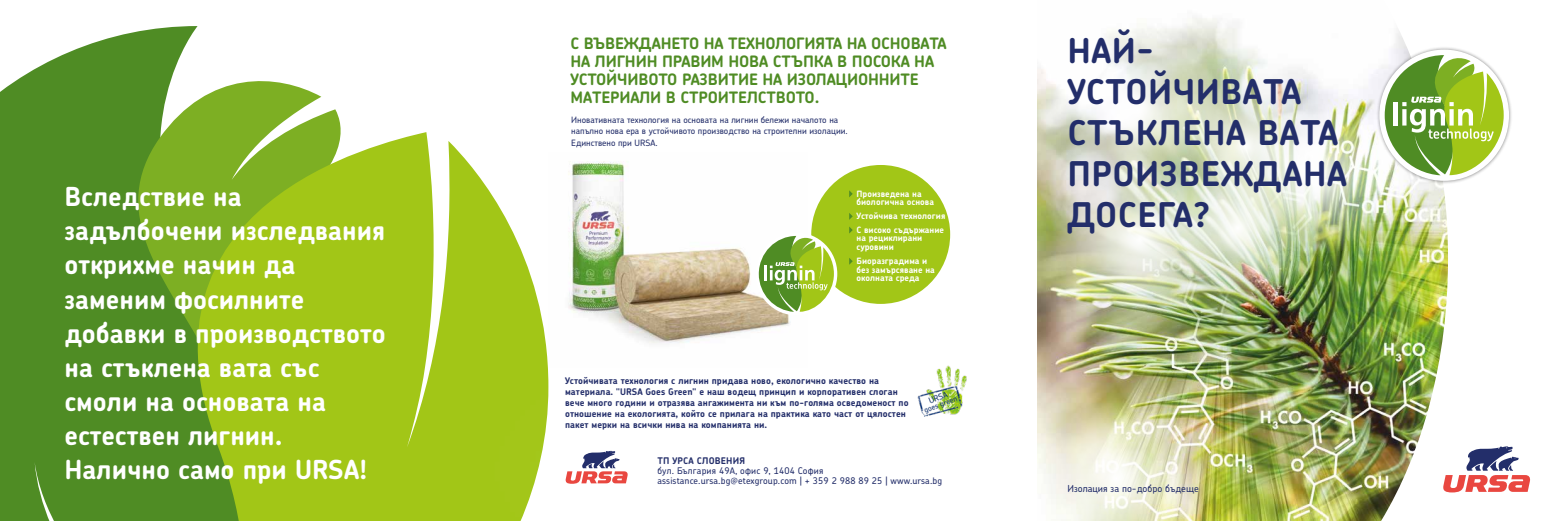
<style>
.page{position:relative;width:1558px;height:521px;background:#fff}
.page>*{position:absolute;margin:0;border:0;box-sizing:border-box;transform-origin:0 0}
.t1{font:700 34.12px/40.9px "Chevin Pro";letter-spacing:.015em;color:#232e6a}
.t2{font:700 26.25px/34.1px "Chevin Pro";color:#fff}
.t3{font:700 15.75px/17.9px "Chevin Pro";letter-spacing:-.01em;color:#4f8c24}
.t4{font:500 9.62px "Chevin Pro";color:#232e6a}
.t5{font:700 9.19px/11px "Chevin Pro";letter-spacing:.005em;color:#232e6a}
.t6{font:500 9.19px/10.1px "Chevin Pro";letter-spacing:.015em;color:#232e6a}
.t7{font:500 8.75px/11.4px "Chevin Pro";color:#232e6a}
.t8{font:700 8.75px/8.8px "Chevin Pro";color:#fff}
</style>
<div class="page">
<img style="left:1037px;top:17px;width:411px;height:504px">
<svg style="left:1037px;top:399px;width:157px;height:122px"></svg>
<div style="left:811px;top:165px;width:139px;height:139px;background:#a2c617;border-radius:50%"></div>
<svg style="left:0;top:26px;width:198px;height:495px;background:#5d9535"></svg>
<svg style="left:107px;top:69px;width:234px;height:275px"></svg>
<svg style="left:126px;top:132px;width:416px;height:389px;background:#97be2e"></svg>
<div style="left:1342px;top:335px;width:216px;height:186px;background:#fff;opacity:.8"></div>
<svg style="left:1442px;top:446px;width:88px;height:46px"></svg>
<img style="left:568px;top:161px;width:223px;height:170px">
<div style="left:442px;top:318px;width:312px;height:203px;background:#fff;opacity:.8"></div>
<svg style="left:565px;top:451px;width:63px;height:33px"></svg>
<div style="left:755px;top:232px;width:82px;height:83px;background:#fff;border-radius:50%"></div>
<svg style="left:759px;top:236px;width:75px;height:76px"></svg>
<svg style="left:849px;top:190px;width:4px;height:7px"></svg>
<svg style="left:849px;top:213px;width:4px;height:7px"></svg>
<svg style="left:849px;top:227px;width:4px;height:7px"></svg>
<svg style="left:849px;top:258px;width:4px;height:7px"></svg>
<img style="left:917px;top:365px;width:50px;height:52px">
<svg style="left:1049px;top:22px;width:175px;height:175px"></svg>
<svg style="left:1157px;top:58px;width:175px;height:175px;background:#dce2ca"></svg>
<img style="left:1052px;top:151px;width:175px;height:175px;border-radius:50%">
<img style="left:1240px;top:97px;width:158px;height:157px;border-radius:50%">
<img style="left:1158px;top:149px;width:158px;height:157px;border-radius:50%">
<div style="left:1376px;top:46px;width:136px;height:138px;background:#000;opacity:.43"></div>
<div style="left:1379px;top:50px;width:130px;height:131px;background:#fff;border-radius:50%"></div>
<svg style="left:1384px;top:55px;width:119px;height:120px"></svg>
<h2 class="t2" style="left:64px;top:179px;width:323px">Вследствие на задълбочени изследвания открихме начин да заменим фосилните добавки в производството на стъклена вата със смоли на основата на естествен лигнин.<br>Налично само при URSA!</h2>
<h3 class="t3" style="left:570px;top:34px;width:378px">С ВЪВЕЖДАНЕТО НА ТЕХНОЛОГИЯТА НА ОСНОВАТА НА ЛИГНИН ПРАВИМ НОВА СТЪПКА В ПОСОКА НА УСТОЙЧИВОТО РАЗВИТИЕ НА ИЗОЛАЦИОННИТЕ МАТЕРИАЛИ В СТРОИТЕЛСТВОТО.</h3>
<p class="t7" style="left:571px;top:114px;width:278px">Иновативната технология на основата на лигнин бележи началото на напълно нова ера в устойчивото производство на строителни изолации.<br>Единствено при URSA.</p>
<p class="t8" style="left:856px;top:189px;width:79px">Произведена на биологична основа</p>
<p class="t8" style="left:856px;top:209px;width:90px;line-height:13.7px">Устойчива технология<br>С високо съдържание</p>
<p class="t8" style="left:856px;top:234px;width:67px">на рециклирани суровини</p>
<p class="t8" style="left:856px;top:256px;width:80px">Биоразградима и без замърсяване на околната среда</p>
<p class="t5" style="left:565px;top:375px;width:345px">Устойчивата технология с лигнин придава ново, екологично качество на материала. "URSA Goes Green" е наш водещ принцип и корпоративен слоган вече много години и отразява ангажимента ни към по-голяма осведоменост по отношение на екологията, който се прилага на практика като част от цялостен пакет мерки на всички нива на компанията ни.</p>
<p class="t5" style="left:657px;top:455px;width:89px">ТП УРСА СЛОВЕНИЯ</p>
<p class="t6" style="left:657px;top:465px;width:286px">бул. България 49А, офис 9, 1404 София assistance.ursa.bg@etexgroup.com | + 359 2 988 89 25 | www.ursa.bg</p>
<h1 class="t1" style="left:1067px;top:30px;width:281px">НАЙ-<br>УСТОЙЧИВАТА<br>СТЪКЛЕНА ВАТА<br>ПРОИЗВЕЖДАНА<br>ДОСЕГА?</h1>
<p class="t4" style="left:1067px;top:482px;width:133px">Изолация за по-добро бъдеще</p>
</div>
